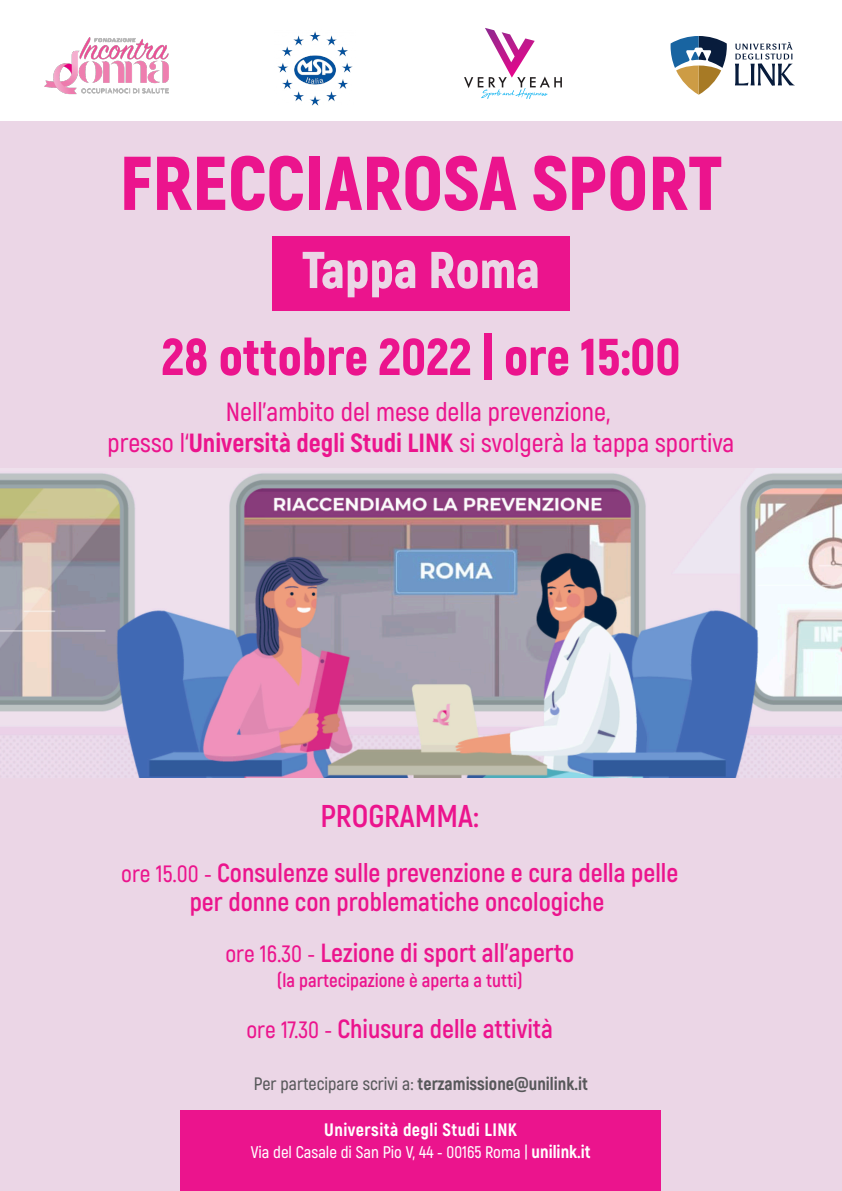
<style>
.page{position:relative;width:842px;height:1191px;background:#fff}
.page>*{position:absolute;margin:0;border:0;box-sizing:border-box;transform-origin:0 0}
.t1{font:900 76px "Akrobat";color:#eb148d}
.t2{font:900 51.7px "Akrobat";color:#eb148d}
.t3{font:900 51.7px "Akrobat";color:#ebd6e6}
.t4{font:700 31.5px "Akrobat";color:#eb148d}
.t5{font:600 26.3px/31.5px "Akrobat";color:#eb148d;text-align:center}
.t6{font:700 26.2px/29.6px "Akrobat";color:#eb148d;text-align:center}
.t7{font:700 19px "Akrobat";color:#eb148d}
.t8{font:800 18px "Akrobat";color:#57585a}
.t9{font:800 18px "Akrobat";letter-spacing:.025em;color:#fff}
.t10{font:600 16.8px "Akrobat";color:#fff}
.s1{font-weight:800}
.s2{font-weight:600;font-size:23.6px}
.s3{font-weight:600}
.s4{font-weight:800;font-size:18px}
</style>
<div class="page">
<div style="left:0;top:122px;width:842px;height:1069px;background:#ebd6e6"></div>
<div style="left:272px;top:236px;width:298px;height:74px;background:#eb148d"></div>
<div style="left:181px;top:1111px;width:480px;height:80px;background:#eb148d"></div>
<img style="left:0;top:468px;width:842px;height:309px">
<img style="left:277px;top:31px;width:76px;height:75px">
<svg style="left:464px;top:28px;width:98px;height:71px"></svg>
<svg style="left:735px;top:42px;width:60px;height:44px"></svg>
<svg style="left:670px;top:36px;width:57px;height:59px"></svg>
<img style="left:44px;top:38px;width:124px;height:56px">
<h1 class="t1" style="left:120px;top:134px;width:604px">FRECCIAROSA SPORT</h1>
<h2 class="t3" style="left:302px;top:236px;width:240px">Tappa Roma</h2>
<h2 class="t2" style="left:161px;top:323px;width:520px">28 ottobre 2022 | ore 15:00</h2>
<p class="t5" style="left:107px;top:396px;width:628px">Nell’ambito del mese della prevenzione,<br>presso l‘<span class="s1">Università degli Studi LINK</span> si svolgerà la tappa sportiva</p>
<p class="t4" style="left:321px;top:796px;width:160px">PROGRAMMA:</p>
<p class="t6" style="left:121px;top:857px;width:558px"><span class="s2">ore 15.00 -</span> Consulenze sulle prevenzione e cura della pelle per donne con problematiche oncologiche</p>
<p class="t6" style="left:225px;top:938px;width:350px"><span class="s2">ore 16.30 -</span> Lezione di sport all'aperto</p>
<p class="t7" style="left:277px;top:969px;width:247px">(la partecipazione è aperta a tutti)</p>
<p class="t6" style="left:246px;top:1014px;width:308px"><span class="s2">ore 17.30 -</span> Chiusura delle attività</p>
<p class="t8" style="left:254px;top:1072px;width:335px"><span class="s3">Per partecipare scrivi a:</span> terzamissione@unilink.it</p>
<p class="t9" style="left:324px;top:1118px;width:194px">Università degli Studi LINK</p>
<p class="t10" style="left:251px;top:1141px;width:342px">Via del Casale di San Pio V, 44 - 00165 Roma | <span class="s4">unilink.it</span></p>
</div>
